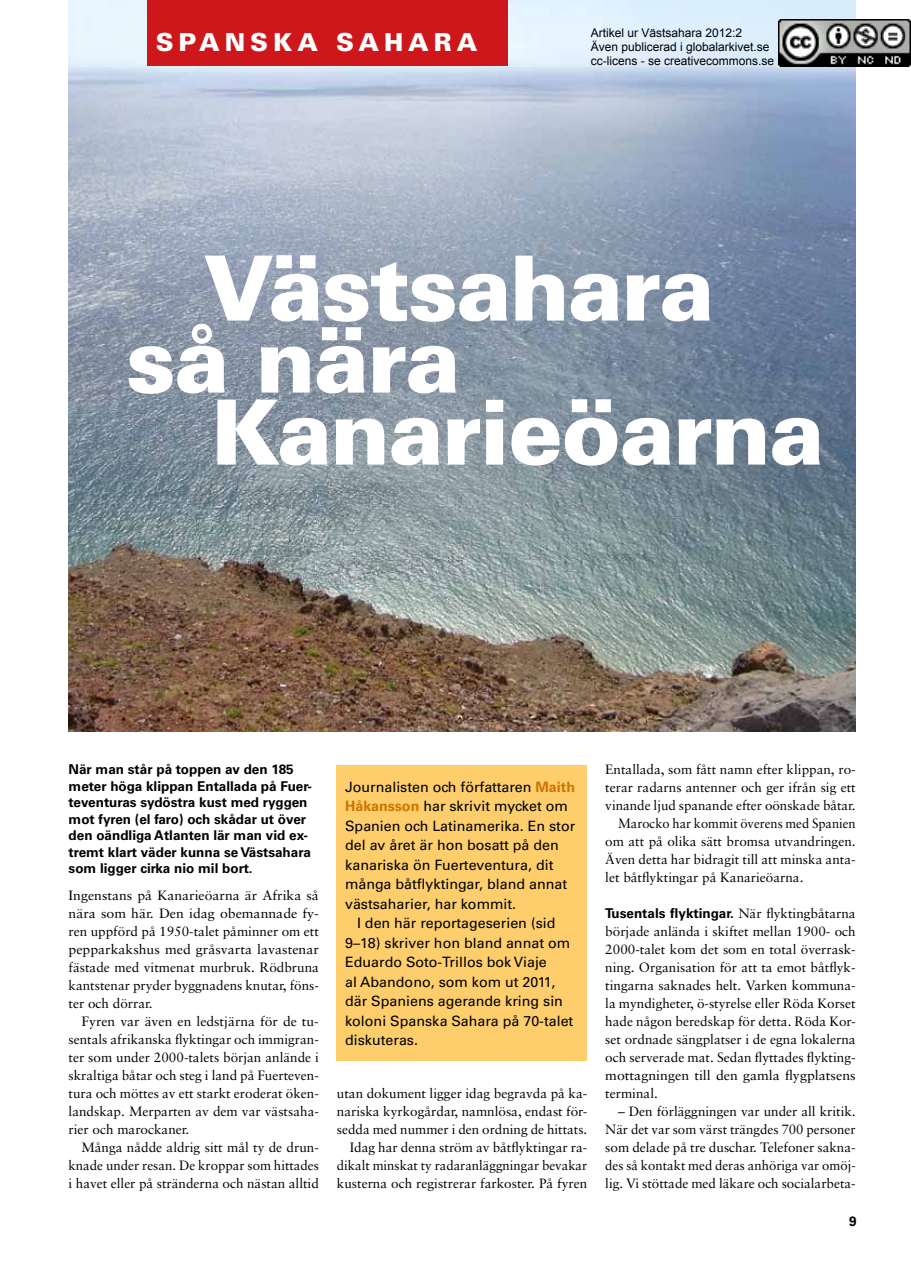
<style>
.page{position:relative;width:911px;height:1263px;background:#fff}
.page>*{position:absolute;margin:0;border:0;box-sizing:border-box;transform-origin:0 0}
.t1{font:900 90px/72px "Univers";letter-spacing:-.02em;color:#fff}
.t2{font:900 24.75px "Univers";letter-spacing:.2em;color:#fff}
.t3{font:14.25px/19.5px "Univers";color:#000}
.t4{font:13.5px/18px "Sabon";color:#000;text-align:justify}
.t5{font:700 13.5px/16.5px "Univers";color:#000}
.t6{font:13.5px/18px "Sabon";color:#000;text-align:justify;scale:1.04 1}
.t7{font:13.5px "Sabon";color:#000;scale:.95 1}
.t8{font:12px/14.4px "Arial";color:#000}
.s1{font-weight:700;color:#ce7400}
.s2{font-family:"Sabon";font-weight:400}
</style>
<div class="page">
<img style="left:69px;top:0;width:786px;height:731px">
<div style="left:147px;top:0;width:361px;height:66px;background:#cd171a"></div>
<div style="left:336px;top:765px;width:251px;height:296px;background:#fdce6b"></div>
<img style="left:778px;top:20px;width:132px;height:46px">
<h2 class="t2" style="left:156px;top:27px;width:323px">spansk a sahar a</h2>
<p class="t8" style="left:590px;top:25px;width:185px">Artikel ur Västsahara 2012:2<br>Även publicerad i globalarkivet.se cc-licens - se creativecommons.se</p>
<h1 class="t1" style="left:126px;top:251px;width:589px;text-indent:78px">Västsahara så nära</h1>
<h1 class="t1" style="left:210px;top:395px;width:615px">Kanarieöarna</h1>
<p class="t5" style="left:69px;top:761px;width:245px">När man står på toppen av den 185 meter höga klippan Entallada på Fuer&shy;teventuras sydöstra kust med ryggen mot fyren (el faro) och skådar ut över den oändliga Atlanten lär man vid ex&shy;tremt klart väder kunna se Västsahara som ligger cirka nio mil bort.</p>
<p class="t6" style="left:69px;top:886px;width:242px">Ingenstans på Kanarieöarna är Afrika så nära som här. Den idag obemannade fy&shy;ren uppförd på 1950-talet påminner om ett pepparkakshus med gråsvarta lavastenar fästade med vitmenat murbruk. Rödbruna kantstenar pryder byggnadens knutar, föns&shy;ter och dörrar.</p>
<p class="t4" style="left:69px;top:1012px;width:252px;text-indent:13px">Fyren var även en ledstjärna för de tu&shy;sentals afrikanska flyktingar och immigran&shy;ter som under 2000-talets början anlände i skraltiga båtar och steg i land på Fuerteven&shy;tura och möttes av ett starkt eroderat öken&shy;landskap. Merparten av dem var västsaha&shy;rier och marockaner.</p>
<p class="t4" style="left:69px;top:1138px;width:252px;text-indent:13px">Många nådde aldrig sitt mål ty de drun&shy;knade under resan. De kroppar som hittades i havet eller på stränderna och nästan alltid</p>
<p class="t3" style="left:345px;top:777px;width:231px">Journalisten och författaren <span class="s1">Maith<br>Håkansson</span> har skrivit mycket om<br>Spanien och Latinamerika. En stor del av året är hon bosatt på den kanariska ön Fuerteventura, dit många båtflyktingar, bland annat västsaharier, har kommit.</p>
<p class="t3" style="left:345px;top:914px;width:230px;text-indent:12px">I den här reportageserien (sid<br>9–18) skriver hon bland annat om<br>Eduardo Soto-Trillos bok Viaje<br>al Abandono, som kom ut 2011, där Spaniens agerande kring sin koloni Spanska Sahara på 70-talet diskuteras.</p>
<p class="t4" style="left:337px;top:1084px;width:252px;text-align:right">utan dokument ligger idag begravda på ka&shy;nariska kyrkogårdar, namnlösa, endast för&shy;sedda med nummer i den ordning de hittats.<br>Idag har denna ström av båtflyktingar ra&shy;dikalt minskat ty radaranläggningar bevakar kusterna och registrerar farkoster. På fyren</p>
<p class="t4" style="left:605px;top:760px;width:252px">Entallada, som fått namn efter klippan, ro-</p>
<p class="t4" style="left:605px;top:778px;width:252px">terar radarns antenner och ger ifrån sig ett</p>
<p class="t4" style="left:605px;top:796px;width:252px">vinande ljud spanande efter oönskade båtar.</p>
<p class="t7" style="left:618px;top:815px;width:251px">Marocko har kommit överens med Spanien</p>
<p class="t4" style="left:605px;top:832px;width:252px">om att på olika sätt bromsa utvandringen.</p>
<p class="t4" style="left:605px;top:850px;width:252px">Även detta har bidragit till att minska anta-</p>
<p class="t4" style="left:605px;top:868px;width:200px">let båtflyktingar på Kanarieöarna.</p>
<p class="t5" style="left:605px;top:905px;width:252px">Tusentals flyktingar. <span class="s2">När flyktingbåtarna</span></p>
<p class="t4" style="left:605px;top:922px;width:252px">började anlända i skiftet mellan 1900- och 2000-talet kom det som en total överrask&shy;ning. Organisation för att ta emot båtflyk&shy;tingarna saknades helt. Varken kommuna&shy;la myndigheter, ö-styrelse eller Röda Korset hade någon beredskap för detta. Röda Kor&shy;set ordnade sängplatser i de egna lokalerna och serverade mat. Sedan flyttades flykting&shy;mottagningen till den gamla flygplatsens terminal.</p>
<p class="t4" style="left:605px;top:1102px;width:252px;text-indent:13px">– Den förläggningen var under all kritik.<br>När det var som värst trängdes 700 personer som delade på tre duschar. Telefoner sakna&shy;des så kontakt med deras anhöriga var omöj&shy;lig. Vi stöttade med läkare och socialarbeta-</p>
<p class="t5" style="left:849px;top:1213px;width:9px">9</p>
</div>
